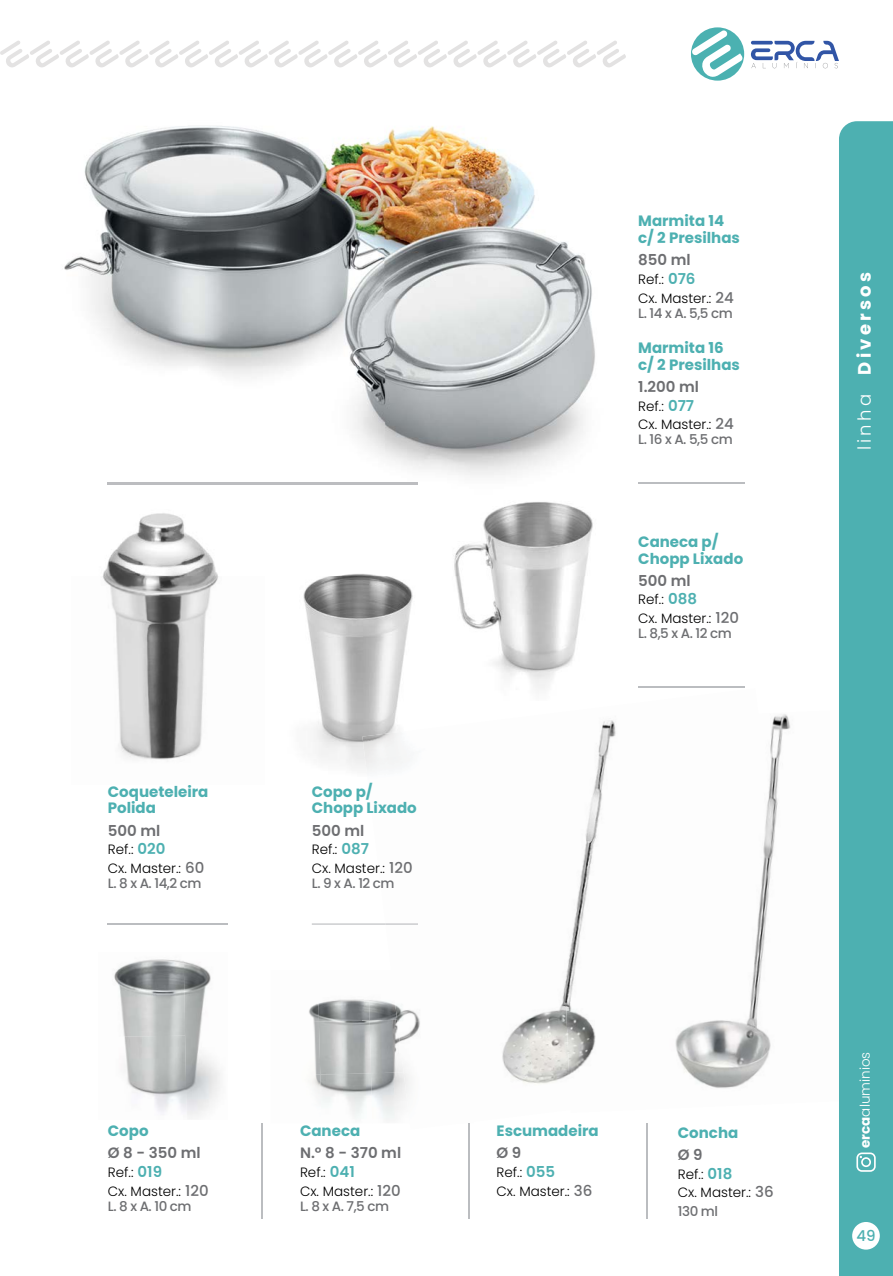
<style>
.page{position:relative;width:893px;height:1276px;background:#fff}
.page>*{position:absolute;margin:0;border:0;box-sizing:border-box;transform-origin:0 0}
.t1{font:700 18px "Poppins";letter-spacing:.18em;color:#fff}
.t2{font:700 15px/16.8px "Poppins";color:#4db0b1}
.t3{font:600 15px "Poppins";color:#6d6e71}
.t4{font:500 15px "Poppins";color:#4db0b1}
.t5{font:300 13.5px/18.6px "Poppins";color:#000}
.t6{font:500 13.5px "Poppins";letter-spacing:-.035em;color:#6d6e71}
.t7{font:300 13.5px "Poppins";color:#fff}
.s1{font-weight:600;font-size:15px;color:#4db0b1}
.s2{font-weight:500;font-size:15px;color:#6d6e71}
.s3{font-weight:500;color:#6d6e71}
.s4{font-weight:300}
.s5{font-weight:700}
</style>
<div class="page">
<img style="left:502px;top:1010px;width:52px;height:74px">
<img style="left:554px;top:714px;width:237px;height:374px">
<img style="left:114px;top:959px;width:70px;height:76px">
<img style="left:184px;top:961px;width:36px;height:157px">
<img style="left:124px;top:1035px;width:63px;height:83px">
<img style="left:309px;top:1004px;width:8px;height:17px">
<img style="left:317px;top:999px;width:51px;height:22px">
<img style="left:368px;top:1000px;width:23px;height:19px">
<img style="left:313px;top:1021px;width:6px;height:53px">
<img style="left:319px;top:1019px;width:78px;height:55px">
<img style="left:312px;top:1074px;width:8px;height:21px">
<img style="left:320px;top:1072px;width:84px;height:48px">
<img style="left:391px;top:1003px;width:29px;height:18px">
<img style="left:397px;top:1019px;width:23px;height:54px">
<img style="left:404px;top:1071px;width:16px;height:29px">
<img style="left:102px;top:523px;width:117px;height:237px">
<img style="left:303px;top:574px;width:110px;height:194px">
<img style="left:362px;top:728px;width:51px;height:43px">
<img style="left:454px;top:523px;width:139px;height:166px">
<img style="left:41px;top:40px;width:569px;height:483px">
<hr style="left:638px;top:687px;width:106px;height:1px;background:#bbbdc0">
<hr style="left:638px;top:483px;width:106px;height:1px;background:#bbbdc0">
<hr style="left:262px;top:1123px;width:1px;height:96px;background:#bbbdc0">
<hr style="left:468px;top:1123px;width:1px;height:96px;background:#bbbdc0">
<hr style="left:647px;top:1123px;width:1px;height:96px;background:#bbbdc0">
<img style="left:108px;top:483px;width:310px;height:1px">
<hr style="left:108px;top:923px;width:120px;height:1px;background:#bbbdc0">
<hr style="left:312px;top:923px;width:73px;height:1px;background:#bbbdc0">
<div style="left:839px;top:121px;width:54px;height:1155px;background:#4db0b1"></div>
<svg style="left:751px;top:41px;width:88px;height:27px"></svg>
<svg style="left:691px;top:27px;width:53px;height:54px"></svg>
<div style="left:852px;top:1222px;width:28px;height:27px;background:#fff;border-radius:50%"></div>
<svg style="left:856px;top:1152px;width:20px;height:19px"></svg>
<img style="left:229px;top:41px;width:368px;height:14px">
<img style="left:36px;top:49px;width:23px;height:18px">
<svg style="left:0;top:41px;width:33px;height:26px"></svg>
<img style="left:33px;top:41px;width:17px;height:13px">
<img style="left:65px;top:49px;width:24px;height:18px">
<img style="left:60px;top:41px;width:20px;height:14px">
<img style="left:94px;top:49px;width:25px;height:18px">
<img style="left:90px;top:41px;width:20px;height:14px">
<img style="left:124px;top:49px;width:24px;height:18px">
<img style="left:119px;top:41px;width:21px;height:14px">
<img style="left:154px;top:49px;width:24px;height:18px">
<img style="left:149px;top:41px;width:21px;height:14px">
<img style="left:184px;top:49px;width:24px;height:18px">
<img style="left:179px;top:41px;width:21px;height:14px">
<img style="left:214px;top:49px;width:24px;height:18px">
<img style="left:209px;top:41px;width:20px;height:14px">
<img style="left:244px;top:49px;width:24px;height:18px">
<img style="left:239px;top:41px;width:20px;height:14px">
<img style="left:273px;top:49px;width:25px;height:18px">
<img style="left:268px;top:41px;width:21px;height:14px">
<img style="left:303px;top:49px;width:25px;height:18px">
<img style="left:298px;top:41px;width:21px;height:14px">
<img style="left:333px;top:49px;width:24px;height:18px">
<img style="left:328px;top:41px;width:21px;height:14px">
<img style="left:363px;top:49px;width:24px;height:18px">
<img style="left:358px;top:41px;width:21px;height:14px">
<img style="left:393px;top:49px;width:24px;height:18px">
<img style="left:388px;top:41px;width:20px;height:14px">
<img style="left:423px;top:49px;width:24px;height:18px">
<img style="left:418px;top:41px;width:20px;height:14px">
<img style="left:452px;top:49px;width:25px;height:18px">
<img style="left:447px;top:41px;width:21px;height:14px">
<img style="left:482px;top:49px;width:25px;height:18px">
<img style="left:477px;top:41px;width:21px;height:14px">
<img style="left:512px;top:49px;width:25px;height:18px">
<img style="left:507px;top:41px;width:21px;height:14px">
<img style="left:542px;top:49px;width:24px;height:18px">
<img style="left:537px;top:41px;width:21px;height:14px">
<img style="left:572px;top:49px;width:24px;height:18px">
<img style="left:567px;top:41px;width:20px;height:14px">
<img style="left:602px;top:49px;width:24px;height:18px">
<img style="left:597px;top:41px;width:20px;height:14px">
<p class="t2" style="left:108px;top:783px;width:102px">Coqueteleira<br>Polida</p>
<p class="t3" style="left:108px;top:821px;width:54px">500 ml</p>
<p class="t5" style="left:108px;top:840px;width:98px">Ref.: <span class="s1">020<br></span>Cx. Master.: <span class="s2">60</span></p>
<p class="t6" style="left:108px;top:875px;width:95px">L. 8 x A. 14,2 cm</p>
<p class="t2" style="left:108px;top:1122px;width:42px">Copo</p>
<p class="t3" style="left:108px;top:1144px;width:94px">Ø 8 - 350 ml</p>
<p class="t5" style="left:108px;top:1163px;width:102px">Ref.: <span class="s1">019<br></span>Cx. Master.: <span class="s2">120</span></p>
<p class="t6" style="left:108px;top:1198px;width:85px">L. 8 x A. 10 cm</p>
<p class="t2" style="left:312px;top:783px;width:106px">Copo p/<br>Chopp Lixado</p>
<p class="t3" style="left:312px;top:821px;width:54px">500 ml</p>
<p class="t5" style="left:312px;top:840px;width:102px">Ref.: <span class="s1">087<br></span>Cx. Master.: <span class="s2">120</span></p>
<p class="t6" style="left:312px;top:875px;width:84px">L. 9 x A. 12 cm</p>
<p class="t2" style="left:638px;top:213px;width:103px">Marmita 14 c/ 2 Presilhas</p>
<p class="t3" style="left:638px;top:251px;width:54px">850 ml</p>
<p class="t5" style="left:638px;top:270px;width:97px">Ref.: <span class="s1">076<br></span>Cx. Master.: <span class="s2">24</span></p>
<p class="t6" style="left:638px;top:305px;width:96px">L. 14 x A. 5,5 cm</p>
<p class="t2" style="left:638px;top:339px;width:103px">Marmita 16 c/ 2 Presilhas</p>
<p class="t3" style="left:638px;top:378px;width:62px">1.200 ml</p>
<p class="t5" style="left:638px;top:397px;width:97px">Ref.: <span class="s1">077<br></span>Cx. Master.: <span class="s2">24</span></p>
<p class="t6" style="left:638px;top:432px;width:96px">L. 16 x A. 5,5 cm</p>
<p class="t2" style="left:638px;top:533px;width:106px">Caneca p/<br>Chopp Lixado</p>
<p class="t3" style="left:638px;top:572px;width:54px">500 ml</p>
<p class="t5" style="left:638px;top:590px;width:102px">Ref.: <span class="s1">088<br></span>Cx. Master.: <span class="s2">120</span></p>
<p class="t6" style="left:638px;top:625px;width:95px">L. 8,5 x A. 12 cm</p>
<p class="t2" style="left:300px;top:1122px;width:62px">Caneca</p>
<p class="t3" style="left:300px;top:1144px;width:103px">N.º 8 - 370 ml</p>
<p class="t5" style="left:300px;top:1163px;width:102px">Ref.: <span class="s1">041<br></span>Cx. Master.: <span class="s2">120</span></p>
<p class="t6" style="left:300px;top:1198px;width:91px">L. 8 x A. 7,5 cm</p>
<p class="t2" style="left:497px;top:1122px;width:104px">Escumadeira</p>
<p class="t3" style="left:497px;top:1144px;width:26px">Ø 9</p>
<p class="t5" style="left:497px;top:1163px;width:97px">Ref.: <span class="s1">055<br></span>Cx. Master.: <span class="s2">36</span></p>
<p class="t2" style="left:678px;top:1124px;width:62px">Concha</p>
<p class="t3" style="left:678px;top:1146px;width:26px">Ø 9</p>
<p class="t5" style="left:678px;top:1164px;width:97px">Ref.: <span class="s1">018<br></span>Cx. Master.: <span class="s2">36<br></span><span class="s3">130 ml</span></p>
<h1 class="t1" style="left:854px;top:450px;width:180px;rotate:-90deg"><span class="s4">linha</span> Diversos</h1>
<p class="t7" style="left:857px;top:1148px;width:98px;rotate:-90deg"><span class="s5">erca</span>aluminios</p>
<p class="t4" style="left:856px;top:1227px;width:21px">49</p>
</div>
